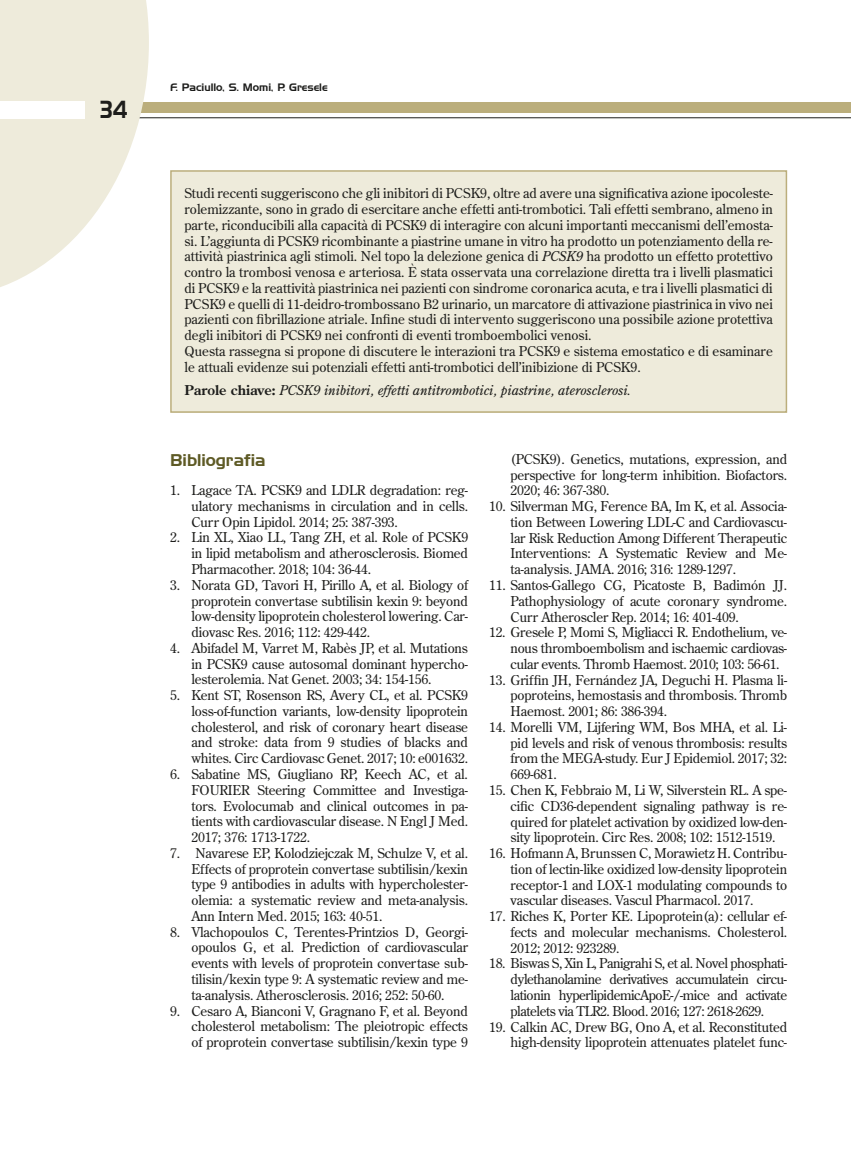
<style>
.page{position:relative;width:851px;height:1149px;background:#fff}
.page>*{position:absolute;margin:0;border:0;box-sizing:border-box;transform-origin:0 0}
.t1{font:24px "Handel Gothic BT";color:#1d1d1b;scale:.8 1}
.t2{font:16.5px "Handel Gothic BT";color:#5e5a25}
.t3{font:13.5px/15.8px "Century Old Style Std";color:#1d1d1b;text-align:justify}
.t4{font:italic 13.5px "Century Old Style Std";color:#1d1d1b}
.t5{font:10.5px "Handel Gothic BT";color:#1d1d1b}
.s1{font-style:italic}
.s2{font-weight:700;font-style:normal}
</style>
<div class="page">
<hr style="left:0;top:117px;width:850px;height:1px;background:#1d1d1b">
<div style="left:0;top:102px;width:850px;height:11px;background:#bbae7c"></div>
<svg style="left:0;top:0;width:149px;height:287px;fill:#eeebdb"></svg>
<div style="left:0;top:101px;width:85px;height:17px;background:#fff"></div>
<div style="left:171px;top:171px;width:615px;height:241px;background:#eeebdb"></div>
<div style="left:170px;top:170px;width:617px;height:242px;border:2px solid #bbae7c"></div>
<h1 class="t1" style="left:101px;top:95px;width:35px">34</h1>
<p class="t5" style="left:170px;top:81px;width:159px">F. Paciullo, S. Momi, P. Gresele</p>
<p class="t3" style="left:184px;top:185px;width:590px;text-align:left">Studi recenti suggeriscono che gli inibitori di PCSK9, oltre ad avere una significativa azione ipocoleste&shy;rolemizzante, sono in grado di esercitare anche effetti anti-trombotici. Tali effetti sembrano, almeno in parte, riconducibili alla capacità di PCSK9 di interagire con alcuni importanti meccanismi dell’emosta&shy;si. L’aggiunta di PCSK9 ricombinante a piastrine umane in vitro ha prodotto un potenziamento della re&shy;attività piastrinica agli stimoli. Nel topo la delezione genica di <span class="s1">PCSK9</span> ha prodotto un effetto protettivo contro la trombosi venosa e arteriosa. È stata osservata una correlazione diretta tra i livelli plasmatici di PCSK9 e la reattività piastrinica nei pazienti con sindrome coronarica acuta, e tra i livelli plasmatici di PCSK9 e quelli di 11-deidro-trombossano B2 urinario, un marcatore di attivazione piastrinica in vivo nei pazienti con fibrillazione atriale. Infine studi di intervento suggeriscono una possibile azione protettiva degli inibitori di PCSK9 nei confronti di eventi tromboembolici venosi.<br>Questa rassegna si propone di discutere le interazioni tra PCSK9 e sistema emostatico e di esaminare le attuali evidenze sui potenziali effetti anti-trombotici dell’inibizione di PCSK9.</p>
<p class="t4" style="left:184px;top:381px;width:448px"><span class="s2">Parole chiave:</span> PCSK9 inibitori, effetti antitrombotici, piastrine, aterosclerosi.</p>
<p class="t2" style="left:170px;top:450px;width:97px">Bibliografia</p>
<p class="t3" style="left:191px;top:482px;width:278px;text-indent:-21px">1. Lagace TA. PCSK9 and LDLR degradation: reg&shy;ulatory mechanisms in circulation and in cells.<br>Curr Opin Lipidol. 2014; 25: 387-393.</p>
<p class="t3" style="left:191px;top:529px;width:278px;text-indent:-21px">2. Lin XL, Xiao LL, Tang ZH, et al. Role of PCSK9 in lipid metabolism and atherosclerosis. Biomed Pharmacother. 2018; 104: 36-44.</p>
<p class="t3" style="left:191px;top:576px;width:278px;text-indent:-21px">3. Norata GD, Tavori H, Pirillo A, et al. Biology of proprotein convertase subtilisin kexin 9: beyond low-density lipoprotein cholesterol lowering. Car&shy;diovasc Res. 2016; 112: 429-442.</p>
<p class="t3" style="left:191px;top:639px;width:278px;text-indent:-21px">4. Abifadel M, Varret M, Rabès JP, et al. Mutations in PCSK9 cause autosomal dominant hypercho&shy;lesterolemia. Nat Genet. 2003; 34: 154-156.</p>
<p class="t3" style="left:191px;top:687px;width:278px;text-indent:-21px">5. Kent ST, Rosenson RS, Avery CL, et al. PCSK9 loss-of-function variants, low-density lipoprotein cholesterol, and risk of coronary heart disease and stroke: data from 9 studies of blacks and whites. Circ Cardiovasc Genet. 2017; 10: e001632.</p>
<p class="t3" style="left:191px;top:765px;width:278px;text-indent:-21px">6. Sabatine MS, Giugliano RP, Keech AC, et al.<br>FOURIER Steering Committee and Investiga&shy;tors. Evolocumab and clinical outcomes in pa&shy;tients with cardiovascular disease. N Engl J Med.<br>2017; 376: 1713-1722.</p>
<p class="t3" style="left:191px;top:844px;width:278px;text-indent:-21px">7. Navarese EP, Kolodziejczak M, Schulze V, et al.<br>Effects of proprotein convertase subtilisin/kexin type 9 antibodies in adults with hypercholester&shy;olemia: a systematic review and meta-analysis.<br>Ann Intern Med. 2015; 163: 40-51.</p>
<p class="t3" style="left:191px;top:923px;width:278px;text-indent:-21px">8. Vlachopoulos C, Terentes-Printzios D, Georgi&shy;opoulos G, et al. Prediction of cardiovascular events with levels of proprotein convertase sub&shy;tilisin/kexin type 9: A systematic review and me&shy;ta-analysis. Atherosclerosis. 2016; 252: 50-60.</p>
<p class="t3" style="left:191px;top:1002px;width:278px;text-indent:-21px">9. Cesaro A, Bianconi V, Gragnano F, et al. Beyond cholesterol metabolism: The pleiotropic effects of proprotein convertase subtilisin/kexin type 9</p>
<p class="t3" style="left:510px;top:451px;width:278px">(PCSK9). Genetics, mutations, expression, and perspective for long-term inhibition. Biofactors.<br>2020; 46: 367-380.</p>
<p class="t3" style="left:510px;top:498px;width:278px;text-indent:-21px">10. Silverman MG, Ference BA, Im K, et al. Associa&shy;tion Between Lowering LDL-C and Cardiovascu&shy;lar Risk Reduction Among Different Therapeutic Interventions: A Systematic Review and Me&shy;ta-analysis. JAMA. 2016; 316: 1289-1297.</p>
<p class="t3" style="left:510px;top:577px;width:278px;text-indent:-21px">11. Santos-Gallego CG, Picatoste B, Badimón JJ.<br>Pathophysiology of acute coronary syndrome.<br>Curr Atheroscler Rep. 2014; 16: 401-409.</p>
<p class="t3" style="left:510px;top:624px;width:278px;text-indent:-21px">12. Gresele P, Momi S, Migliacci R. Endothelium, ve&shy;nous thromboembolism and ischaemic cardiovas&shy;cular events. Thromb Haemost. 2010; 103: 56-61.</p>
<p class="t3" style="left:510px;top:671px;width:278px;text-indent:-21px">13. Griffin JH, Fernández JA, Deguchi H. Plasma li&shy;poproteins, hemostasis and thrombosis. Thromb Haemost. 2001; 86: 386-394.</p>
<p class="t3" style="left:510px;top:718px;width:278px;text-indent:-21px">14. Morelli VM, Lijfering WM, Bos MHA, et al. Li&shy;pid levels and risk of venous thrombosis: results from the MEGA-study. Eur J Epidemiol. 2017; 32:<br>669-681.</p>
<p class="t3" style="left:510px;top:781px;width:278px;text-indent:-21px">15. Chen K, Febbraio M, Li W, Silverstein RL. A spe&shy;cific CD36-dependent signaling pathway is re&shy;quired for platelet activation by oxidized low-den&shy;sity lipoprotein. Circ Res. 2008; 102: 1512-1519.</p>
<p class="t3" style="left:510px;top:844px;width:278px;text-indent:-21px">16. Hofmann A, Brunssen C, Morawietz H. Contribu&shy;tion of lectin-like oxidized low-density lipoprotein receptor-1 and LOX-1 modulating compounds to vascular diseases. Vascul Pharmacol. 2017.</p>
<p class="t3" style="left:510px;top:907px;width:278px;text-indent:-21px">17. Riches K, Porter KE. Lipoprotein(a): cellular ef&shy;fects and molecular mechanisms. Cholesterol.<br>2012; 2012: 923289.</p>
<p class="t3" style="left:510px;top:955px;width:278px;text-indent:-21px">18. Biswas S, Xin L, Panigrahi S, et al. Novel phosphati&shy;dylethanolamine derivatives accumulatein circu&shy;lationin hyperlipidemicApoE-/-mice and activate platelets via TLR2. Blood. 2016; 127: 2618-2629.</p>
<p class="t3" style="left:489px;top:1018px;width:299px;text-align:right">19. Calkin AC, Drew BG, Ono A, et al. Reconstituted high-density lipoprotein attenuates platelet func-</p>
</div>
